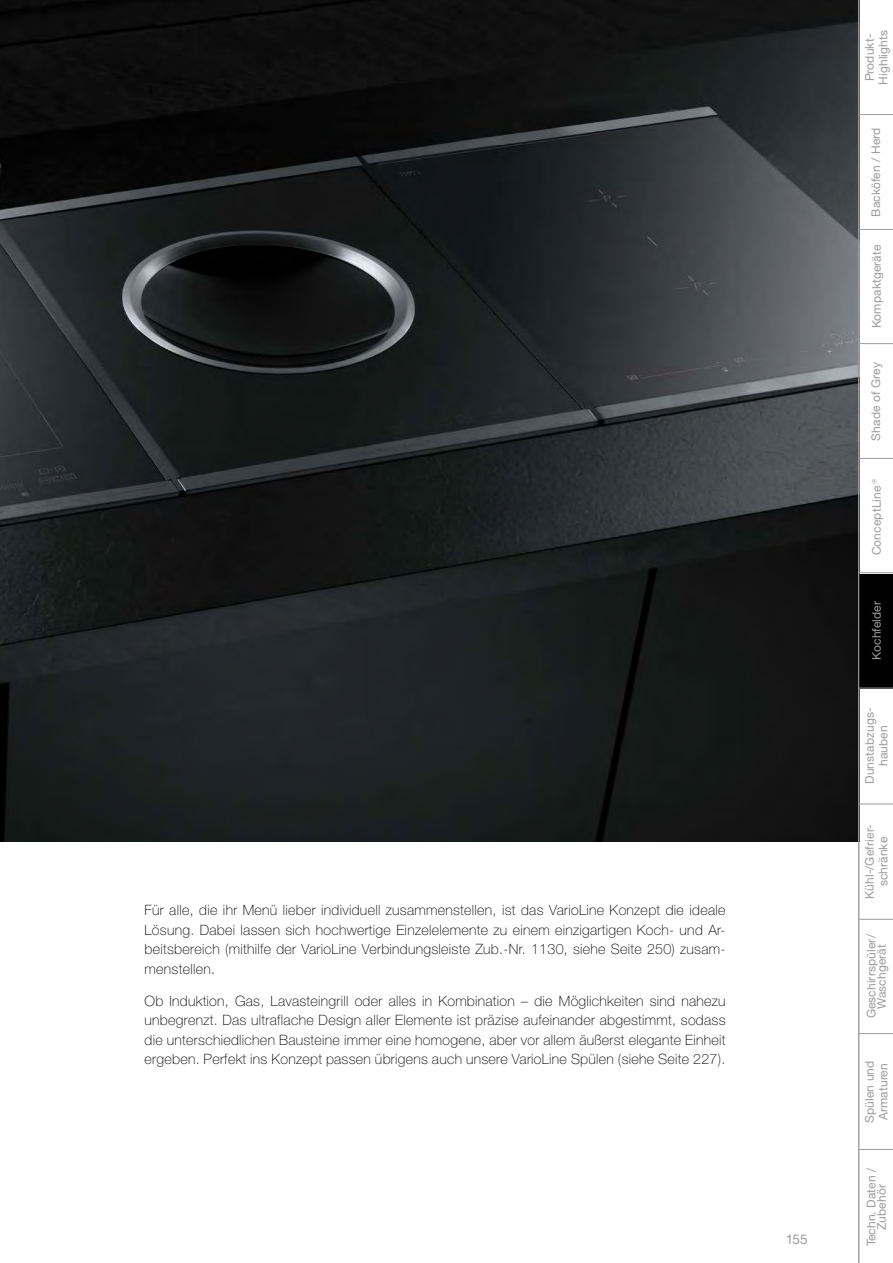
<style>
.page{position:relative;width:893px;height:1263px;background:#fff}
.page>*{position:absolute;margin:0;border:0;box-sizing:border-box;transform-origin:0 0}
.t1{font:100 14.25px/19.5px "Helvetica Neue CE";letter-spacing:.02em;color:#000;text-align:justify}
.t2{font:13.5px "Helvetica Neue CE";color:#9c9c9d}
.t3{font:12px/13.5px "Helvetica Neue CE";letter-spacing:.01em;color:#9c9c9d;text-align:center}
.s1{font-weight:300}
</style>
<div class="page">
<img style="left:0;top:0;width:858px;height:841px">
<div style="left:859px;top:574px;width:34px;height:115px;background:#000"></div>
<hr style="left:859px;top:114px;width:34px;height:1px;background:#9c9c9d">
<hr style="left:859px;top:688px;width:34px;height:1px;background:#9c9c9d">
<hr style="left:859px;top:804px;width:34px;height:1px;background:#9c9c9d">
<hr style="left:859px;top:919px;width:34px;height:1px;background:#9c9c9d">
<hr style="left:859px;top:1033px;width:34px;height:1px;background:#9c9c9d">
<hr style="left:859px;top:1149px;width:34px;height:1px;background:#9c9c9d">
<hr style="left:858px;top:0;width:1px;height:1263px;background:#9c9c9d">
<hr style="left:858px;top:229px;width:35px;height:1px;background:#9c9c9d">
<hr style="left:859px;top:458px;width:34px;height:1px;background:#9c9c9d">
<hr style="left:859px;top:572px;width:34px;height:1px;background:#9c9c9d">
<hr style="left:858px;top:343px;width:35px;height:1px;background:#9c9c9d">
<p class="t1" style="left:145px;top:900px;width:582px">Für alle, die ihr Menü lieber individuell zusammenstellen, ist das VarioLine Konzept die ideale Lösung. Dabei lassen sich hochwertige Einzelelemente zu einem einzigartigen Koch- und Ar&shy;beitsbereich (mithilfe der VarioLine Verbindungsleiste Zub.-Nr. 1130, siehe Seite 250) zusam&shy;menstellen.</p>
<p class="t1" style="left:145px;top:991px;width:582px">Ob Induktion, Gas, Lavasteingrill oder alles in Kombination – die Möglichkeiten sind nahezu unbegrenzt. Das ultraflache Design aller Elemente ist präzise aufeinander abgestimmt, sodass die unterschiedlichen Bausteine immer eine homogene, aber vor allem äußerst elegante Einheit ergeben. Perfekt ins Konzept passen übrigens auch unsere VarioLine Spülen (siehe Seite 227).</p>
<p class="t2" style="left:786px;top:1231px;width:24px">155</p>
<p class="t3" style="left:863px;top:85px;width:56px;text-align:left;rotate:-90deg">Produkt-<br>Highlights</p>
<p class="t3" style="left:869px;top:217px;width:90px;rotate:-90deg">Backöfen / Herd</p>
<p class="t3" style="left:870px;top:328px;width:85px;rotate:-90deg">Kompaktgeräte</p>
<p class="t3" style="left:869px;top:440px;width:80px;rotate:-90deg">Shade of Grey</p>
<p class="t3" style="left:870px;top:555px;width:81px;rotate:-90deg">ConceptLine<span class="s1">®</span></p>
<p class="t3" style="left:870px;top:660px;width:60px;rotate:-90deg">Kochfelder</p>
<p class="t3" style="left:863px;top:784px;width:78px;rotate:-90deg">Dunstabzugs&shy;hauben</p>
<p class="t3" style="left:863px;top:899px;width:76px;rotate:-90deg">Kühl-/Gefrier&shy;schränke</p>
<p class="t3" style="left:866px;top:1018px;width:86px;line-height:10.5px;rotate:-90deg">Geschirrspüler/<br>Waschgerät</p>
<p class="t3" style="left:863px;top:1123px;width:64px;text-align:left;rotate:-90deg">Spülen und<br>Armaturen</p>
<p class="t3" style="left:866px;top:1246px;width:80px;line-height:10.5px;rotate:-90deg">Techn. Daten /<br>Zubehör</p>
</div>
